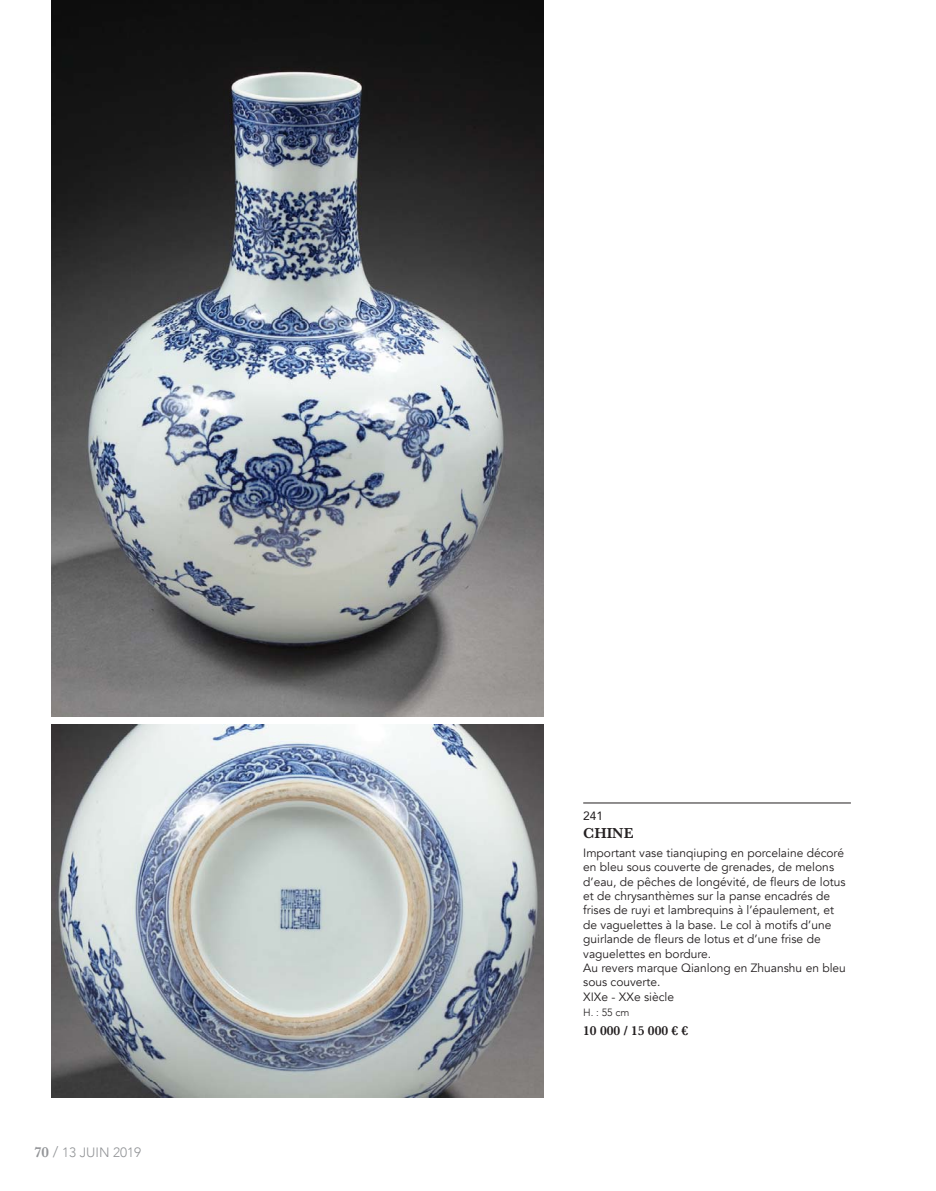
<style>
.page{position:relative;width:936px;height:1191px;background:#fff}
.page>*{position:absolute;margin:0;border:0;box-sizing:border-box;transform-origin:0 0}
.t1{font:600 15px "Baskerville";color:#231f20}
.t2{font:600 13.5px "Baskerville";color:#231f20}
.t3{font:300 13.5px "Avenir";color:#939598}
.t4{font:12px/14.4px "Avenir";color:#231f20}
.t5{font:12px "Avenir";color:#231f20}
.t6{font:300 10.5px "Avenir";color:#231f20}
.s1{font-family:"Baskerville";font-weight:600;font-size:15px}
.s2{font-size:15px}
</style>
<div class="page">
<img style="left:51px;top:0;width:492px;height:716px">
<img style="left:51px;top:725px;width:492px;height:372px">
<hr style="left:583px;top:802px;width:267px;height:1px;background:#231f20">
<p class="t3" style="left:34px;top:1143px;width:109px"><span class="s1">70</span> <span class="s2">/</span> 13 JUIN 2019</p>
<p class="t5" style="left:583px;top:808px;width:22px">241</p>
<p class="t1" style="left:583px;top:824px;width:52px">CHINE</p>
<p class="t4" style="left:583px;top:846px;width:264px">Important vase tianqiuping en porcelaine décoré en bleu sous couverte de grenades, de melons d’eau, de pêches de longévité, de fleurs de lotus et de chrysanthèmes sur la panse encadrés de frises de ruyi et lambrequins à l’épaulement, et de vaguelettes à la base. Le col à motifs d’une guirlande de fleurs de lotus et d’une frise de vaguelettes en bordure.<br>Au revers marque Qianlong en Zhuanshu en bleu sous couverte.<br>XIXe - XXe siècle</p>
<p class="t6" style="left:583px;top:1005px;width:48px">H. : 55 cm</p>
<p class="t2" style="left:583px;top:1022px;width:106px">10 000 / 15 000 € €</p>
</div>
